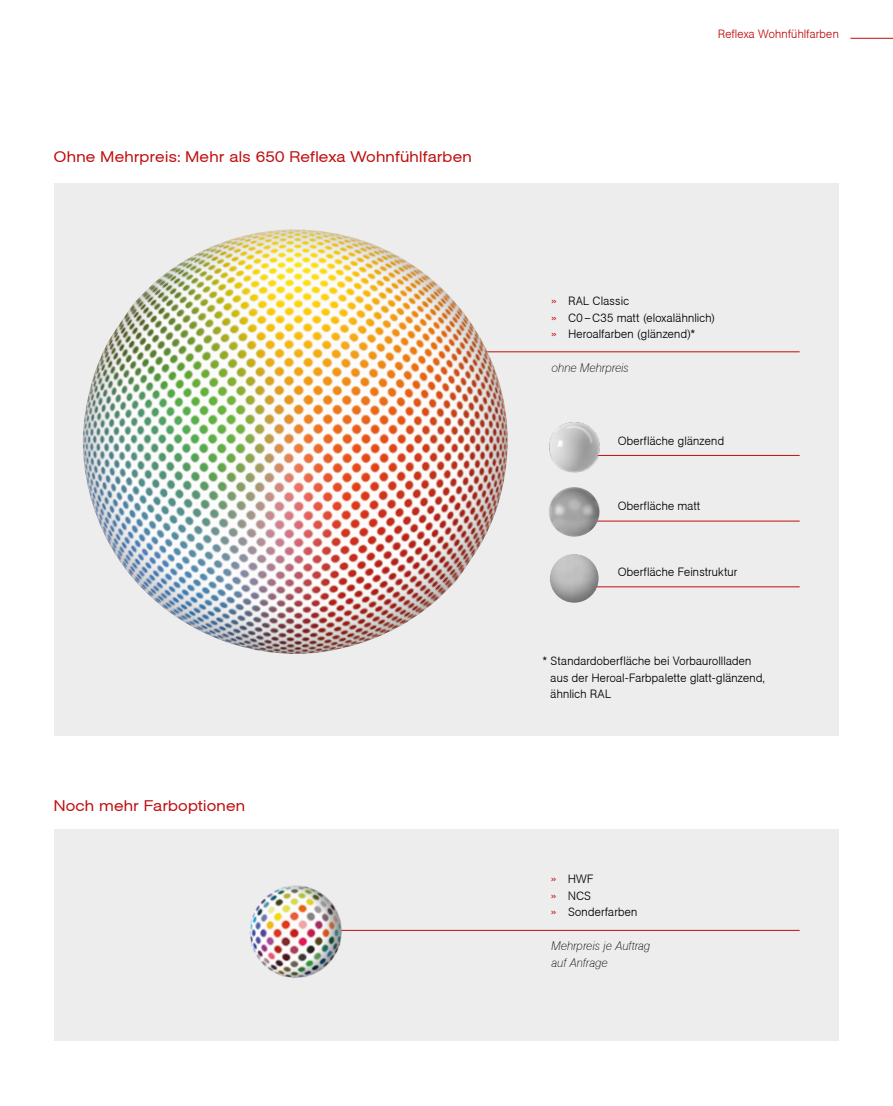
<style>
.page{position:relative;width:893px;height:1106px;background:#fff}
.page>*{position:absolute;margin:0;border:0;box-sizing:border-box;transform-origin:0 0}
.t1{font:15px "Agba Extended Normal";letter-spacing:.03em;color:#c00d0e}
.t2{font:700 12px/16.5px "Agba Small";letter-spacing:.01em;color:#000}
.t3{font:italic 12px/16.5px "Agba Small";letter-spacing:.015em;color:#000}
.t4{font:700 12px "Agba Small";letter-spacing:.01em;color:#c00d0e}
.s1{color:#c00d0e}
</style>
<div class="page">
<hr style="left:850px;top:38px;width:43px;height:1px;background:#c00d0e">
<div style="left:54px;top:183px;width:785px;height:553px;background:#ededed"></div>
<div style="left:54px;top:828px;width:785px;height:212px;background:#ededed"></div>
<hr style="left:334px;top:930px;width:466px;height:1px;background:#c00d0e">
<img style="left:249px;top:885px;width:124px;height:93px">
<hr style="left:459px;top:351px;width:341px;height:1px;background:#c00d0e">
<div style="left:70px;top:220px;width:441px;height:472px;background:#000;opacity:.4"></div>
<hr style="left:566px;top:520px;width:234px;height:1px;background:#c00d0e">
<div style="left:544px;top:483px;width:58px;height:58px;background:#000;opacity:.4"></div>
<hr style="left:566px;top:586px;width:234px;height:1px;background:#c00d0e">
<div style="left:550px;top:552px;width:51px;height:51px;background:#000;opacity:.4"></div>
<hr style="left:566px;top:455px;width:234px;height:1px;background:#c00d0e">
<img style="left:549px;top:422px;width:53px;height:51px">
<p class="t1" style="left:54px;top:148px;width:419px">Ohne Mehrpreis: Mehr als 650 Reflexa Wohnfühlfarben</p>
<p class="t1" style="left:54px;top:796px;width:193px">Noch mehr Farboptionen</p>
<p class="t4" style="left:718px;top:27px;width:122px">Reflexa Wohnfühlfarben</p>
<p class="t2" style="left:551px;top:293px;width:165px"><span class="s1">»</span> RAL Classic<br><span class="s1">»</span> C0–C35 matt (eloxalähnlich) <span class="s1">»</span> Heroalfarben (glänzend)*</p>
<p class="t3" style="left:551px;top:359px;width:79px">ohne Mehrpreis</p>
<p class="t2" style="left:618px;top:432px;width:108px">Oberfläche glänzend</p>
<p class="t2" style="left:618px;top:497px;width:84px">Oberfläche matt</p>
<p class="t2" style="left:618px;top:564px;width:121px">Oberfläche Feinstruktur</p>
<p class="t2" style="left:551px;top:652px;width:216px;text-indent:-8px">* Standardoberfläche bei Vorbaurollladen aus der Heroal-Farbpalette glatt-glänzend, ähnlich RAL</p>
<p class="t2" style="left:551px;top:870px;width:88px"><span class="s1">»</span> HWF<br><span class="s1">»</span> NCS<br><span class="s1">»</span> Sonderfarben</p>
<p class="t3" style="left:551px;top:938px;width:100px">Mehrpreis je Auftrag auf Anfrage</p>
</div>
